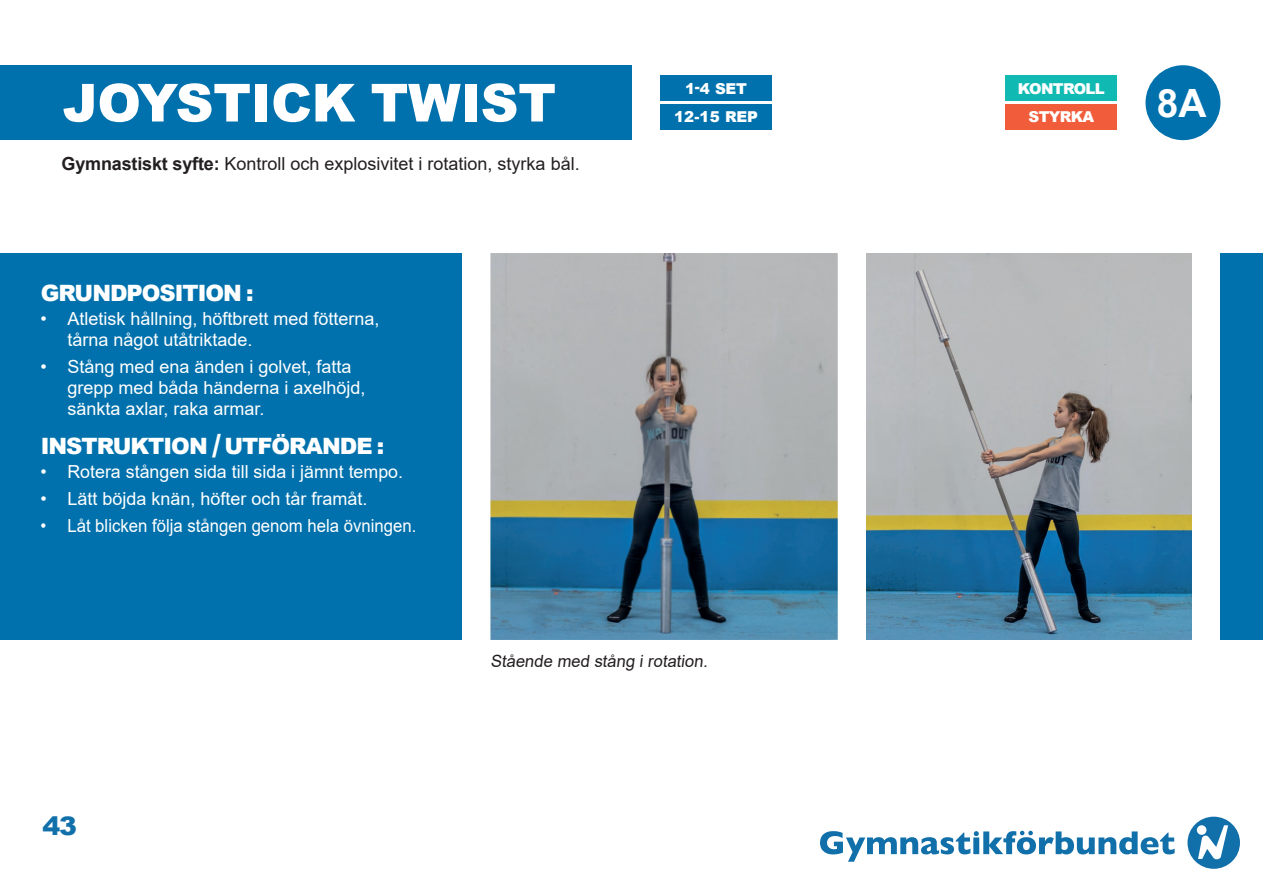
<style>
.page{position:relative;width:1263px;height:893px;background:#fff}
.page>*{position:absolute;margin:0;border:0;box-sizing:border-box;transform-origin:0 0}
.t1{font:900 52.5px "Arial";letter-spacing:-.005em;color:#fff}
.t2{font:700 39px "Arial";color:#fff}
.t3{font:900 25.5px "Arial";color:#1170aa;scale:1.05 1}
.t4{font:900 22.5px "Arial";letter-spacing:-.045em;color:#fff}
.t5{font:18px/21px "Arial";color:#fff}
.t6{font:18px "Arial";color:#231f20}
.t7{font:18px "Arial";color:#fff;scale:.93 1}
.t8{font:16.8px "Arial";color:#231f20}
.t9{font:900 15px "Arial";letter-spacing:-.045em;color:#fff}
.s1{font-weight:700}
.s2{font-size:31.5px}
</style>
<div class="page">
<svg style="left:820px;top:831px;width:354px;height:31px"></svg>
<svg style="left:1187px;top:817px;width:53px;height:52px"></svg>
<div style="left:0;top:253px;width:461px;height:387px;background:#0071ad"></div>
<div style="left:0;top:65px;width:631px;height:75px;background:#0071ad"></div>
<div style="left:1220px;top:253px;width:43px;height:387px;background:#0071ad"></div>
<div style="left:1145px;top:65px;width:75px;height:75px;background:#0071ad;border-radius:50%"></div>
<div style="left:1006px;top:76px;width:111px;height:25px;background:#10bab2"></div>
<div style="left:1006px;top:104px;width:111px;height:26px;background:#f15c3a"></div>
<img style="left:867px;top:253px;width:324px;height:387px">
<img style="left:490px;top:253px;width:348px;height:387px">
<div style="left:660px;top:76px;width:112px;height:25px;background:#0071ad"></div>
<div style="left:660px;top:104px;width:112px;height:26px;background:#0071ad"></div>
<p class="t9" style="left:685px;top:77px;width:63px">1-4 SET</p>
<p class="t9" style="left:674px;top:106px;width:85px">12-15 REP</p>
<p class="t9" style="left:1018px;top:77px;width:88px">KONTROLL</p>
<p class="t9" style="left:1028px;top:106px;width:67px">STYRKA</p>
<p class="t1" style="left:63px;top:65px;width:495px">JOYSTICK TWIST</p>
<p class="t2" style="left:1157px;top:76px;width:51px">8A</p>
<p class="t6" style="left:62px;top:152px;width:519px"><span class="s1">Gymnastiskt syfte:</span> Kontroll och explosivitet i rotation, styrka bål.</p>
<p class="t4" style="left:41px;top:276px;width:214px">GRUNDPOSITION :</p>
<p class="t5" style="left:67px;top:308px;width:314px;text-indent:-27px">• Atletisk hållning, höftbrett med fötterna, tårna något utåtriktade.</p>
<p class="t5" style="left:67px;top:356px;width:300px;text-indent:-27px">• Stång med ena änden i golvet, fatta grepp med båda händerna i axelhöjd, sänkta axlar, raka armar.</p>
<p class="t4" style="left:41px;top:430px;width:345px">INSTRUKTION <span class="s2">/</span> UTFÖRANDE :</p>
<p class="t5" style="left:40px;top:461px;width:364px">• Rotera stången sida till sida i jämnt tempo.</p>
<p class="t5" style="left:40px;top:488px;width:329px">• Lätt böjda knän, höfter och tår framåt.</p>
<p class="t7" style="left:40px;top:514px;width:406px">• Låt blicken följa stången genom hela övningen.</p>
<h3 class="t3" style="left:43px;top:807px;width:34px">43</h3>
<p class="t8" style="left:490px;top:650px;width:222px">Stående med stång i rotation.</p>
</div>
